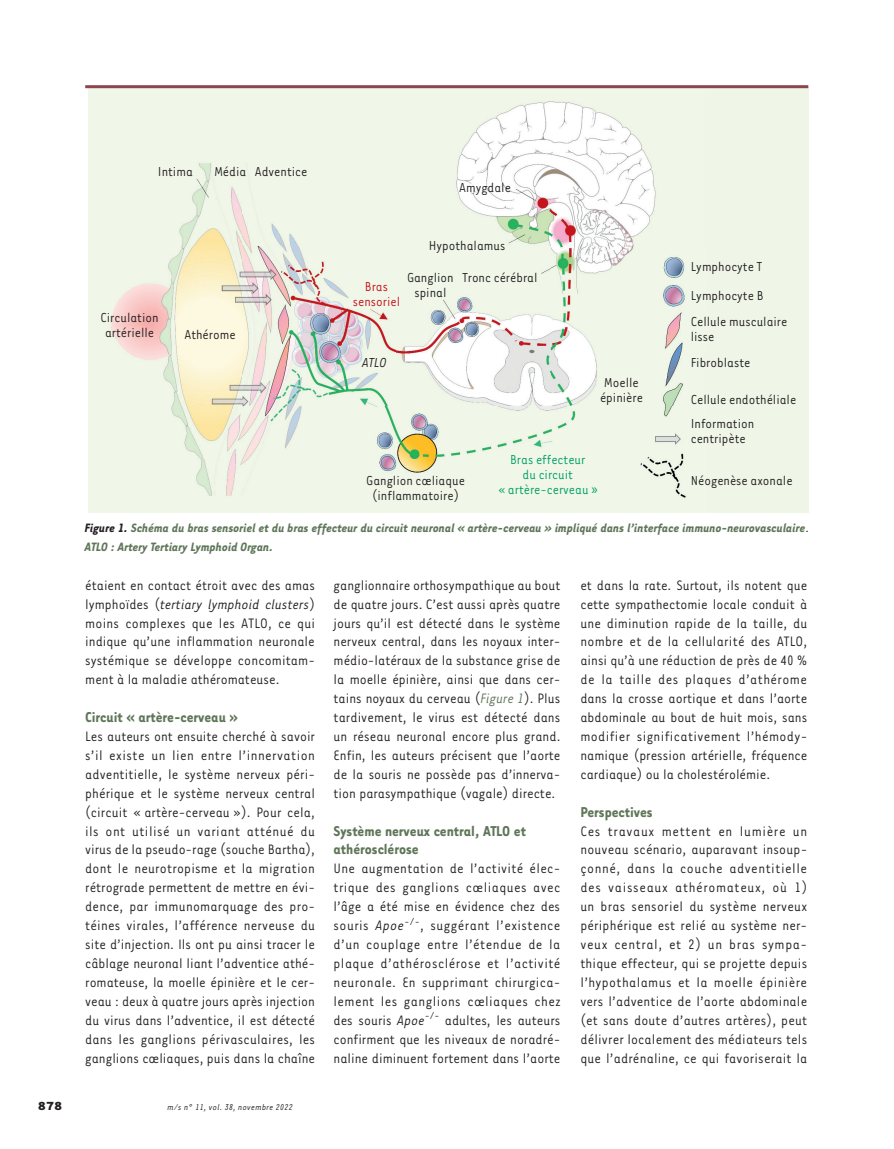
<style>
.page{position:relative;width:894px;height:1149px;background:#fff}
.page>*{position:absolute;margin:0;border:0;box-sizing:border-box;transform-origin:0 0}
.t1{font:700 16.5px/18.9px "Tarzana Narrow";color:#5f7659}
.t2{font:15.75px/18.9px "Tarzana Narrow";color:#231f20;text-align:justify}
.t3{font:15px/15px "Tarzana Narrow";color:#231f20}
.t4{font:15px/15px "Tarzana Narrow";color:#009f66;text-align:center}
.t5{font:15px/15px "Tarzana Narrow";color:#c4121a;text-align:center}
.t6{font:italic 15px "Tarzana Narrow";color:#231f20}
.t7{font:italic 700 13.95px/18.9px "Tarzana Narrow";color:#5f7659}
.t8{font:700 13.5px "Tarzana Wide";color:#231f20}
.t9{font:italic 9.75px "Tarzana Narrow";letter-spacing:.025em;color:#231f20}
.s1{color:#231f20}
.s2{font-weight:400;font-style:normal;color:#231f20}
.s3{font-family:"Myriad Pro"}
.s4{font-style:italic}
.s5{font-style:italic;color:#5f7659}
</style>
<div class="page">
<img style="left:85px;top:88px;width:723px;height:424px">
<hr style="left:85px;top:85px;width:723px;height:3px;background:#8d454f">
<p class="t3" style="left:158px;top:163px;width:36px">Intima</p>
<p class="t3" style="left:214px;top:163px;width:94px">Média Adventice</p>
<p class="t3" style="left:459px;top:179px;width:53px">Amygdale</p>
<p class="t3" style="left:428px;top:237px;width:78px">Hypothalamus</p>
<p class="t3" style="left:690px;top:251px;width:74px;line-height:29.2px">Lymphocyte T<br>Lymphocyte B</p>
<p class="t3" style="left:690px;top:314px;width:98px">Cellule musculaire lisse</p>
<p class="t3" style="left:690px;top:354px;width:61px">Fibroblaste</p>
<p class="t3" style="left:690px;top:386px;width:107px;line-height:24.2px">Cellule endothéliale<br>Information</p>
<p class="t3" style="left:690px;top:430px;width:56px">centripète</p>
<p class="t3" style="left:690px;top:472px;width:103px">Néogenèse axonale</p>
<p class="t7" style="left:85px;top:518px;width:725px"><span class="s1">Figure 1.</span> Schéma du bras sensoriel et du bras effecteur du circuit neuronal « artère-cerveau » impliqué dans l’interface immuno-neurovasculaire<span class="s2">.<br></span>ATLO : Artery Tertiary Lymphoid Organ.</p>
<p class="t3" style="left:407px;top:270px;width:48px;text-align:center">Ganglion spinal</p>
<p class="t3" style="left:462px;top:270px;width:76px">Tronc cérébral</p>
<p class="t5" style="left:352px;top:279px;width:49px">Bras sensoriel</p>
<p class="t3" style="left:100px;top:309px;width:60px">Circulation artérielle</p>
<p class="t3" style="left:184px;top:327px;width:53px">Athérome</p>
<p class="t6" style="left:362px;top:353px;width:26px">ATLO</p>
<p class="t3" style="left:599px;top:374px;width:44px">Moelle épinière</p>
<p class="t4" style="left:498px;top:451px;width:101px">Bras effecteur<br>du circuit<br>« artère-cerveau <span class="s3">»</span></p>
<p class="t3" style="left:366px;top:472px;width:100px;text-align:center">Ganglion cœliaque (inflammatoire)</p>
<p class="t2" style="left:85px;top:574px;width:231px">étaient en contact étroit avec des amas lymphoïdes (<span class="s4">tertiary lymphoid clusters</span>) moins complexes que les ATLO, ce qui indique qu’une inflammation neuronale systémique se développe concomitam&shy;ment à la maladie athéromateuse.</p>
<p class="t1" style="left:85px;top:706px;width:154px">Circuit « artère-cerveau »</p>
<p class="t2" style="left:85px;top:726px;width:231px">Les auteurs ont ensuite cherché à savoir s’il existe un lien entre l’innervation adventitielle, le système nerveux péri&shy;phérique et le système nerveux central (circuit « artère-cerveau »). Pour cela, ils ont utilisé un variant atténué du virus de la pseudo-rage (souche Bartha), dont le neurotropisme et la migration rétrograde permettent de mettre en évi&shy;dence, par immunomarquage des pro&shy;téines virales, l’afférence nerveuse du site d’injection. Ils ont pu ainsi tracer le câblage neuronal liant l’adventice athé- romateuse, la moelle épinière et le cer&shy;veau : deux à quatre jours après injection du virus dans l’adventice, il est détecté dans les ganglions périvasculaires, les ganglions cœliaques, puis dans la chaîne</p>
<p class="t8" style="left:38px;top:1097px;width:26px">878</p>
<p class="t9" style="left:167px;top:1100px;width:127px">m/s n° 11, vol. 38, novembre 2022</p>
<p class="t2" style="left:333px;top:574px;width:228px">ganglionnaire orthosympathique au bout de quatre jours. C’est aussi après quatre jours qu’il est détecté dans le système nerveux central, dans les noyaux inter&shy;médio-latéraux de la substance grise de la moelle épinière, ainsi que dans cer&shy;tains noyaux du cerveau (<span class="s5">Figure 1</span>). Plus tardivement, le virus est détecté dans un réseau neuronal encore plus grand.<br>Enfin, les auteurs précisent que l’aorte de la souris ne possède pas d’innerva&shy;tion parasympathique (vagale) directe.</p>
<p class="t1" style="left:333px;top:820px;width:194px">Système nerveux central, ATLO et athérosclérose</p>
<p class="t2" style="left:333px;top:858px;width:228px">Une augmentation de l’activité élec&shy;trique des ganglions cœliaques avec l’âge a été mise en évidence chez des souris <span class="s4">Apoe</span><sup>-/-</sup>, suggérant l’existence d’un couplage entre l’étendue de la plaque d’athérosclérose et l’activité neuronale. En supprimant chirurgica&shy;lement les ganglions cœliaques chez des souris <span class="s4">Apoe</span><sup>-/-</sup> adultes, les auteurs confirment que les niveaux de noradré- naline diminuent fortement dans l’aorte</p>
<p class="t2" style="left:580px;top:574px;width:228px">et dans la rate. Surtout, ils notent que cette sympathectomie locale conduit à une diminution rapide de la taille, du nombre et de la cellularité des ATLO, ainsi qu’à une réduction de près de 40 % de la taille des plaques d’athérome dans la crosse aortique et dans l’aorte abdominale au bout de huit mois, sans modifier significativement l’hémody&shy;namique (pression artérielle, fréquence cardiaque) ou la cholestérolémie.</p>
<p class="t1" style="left:580px;top:801px;width:74px">Perspectives</p>
<p class="t2" style="left:580px;top:820px;width:228px">Ces travaux mettent en lumière un nouveau scénario, auparavant insoup&shy;çonné, dans la couche adventitielle des vaisseaux athéromateux, où 1) un bras sensoriel du système nerveux périphérique est relié au système ner&shy;veux central, et 2) un bras sympa&shy;thique effecteur, qui se projette depuis l’hypothalamus et la moelle épinière vers l’adventice de l’aorte abdominale (et sans doute d’autres artères), peut délivrer localement des médiateurs tels que l’adrénaline, ce qui favoriserait la</p>
</div>
